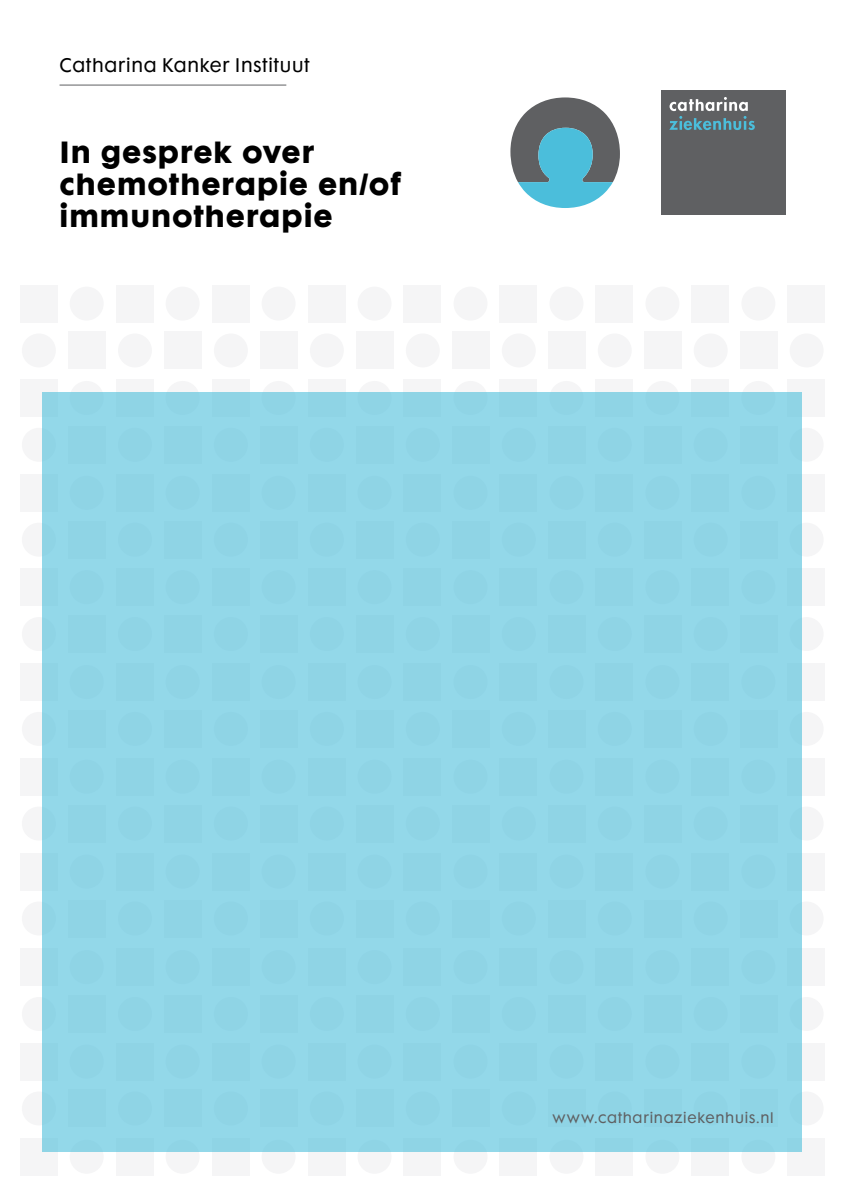
<style>
.page{position:relative;width:842px;height:1191px;background:#fff}
.page>*{position:absolute;margin:0;border:0;box-sizing:border-box;transform-origin:0 0}
.t1{font:700 28px/32px "Cg Futura Maxi";letter-spacing:.035em;color:#000}
.t2{font:18px "Cg Futura Maxi";letter-spacing:.045em;color:#000}
.t3{font:14px "Cg Futura Maxi";letter-spacing:.055em;color:#5f6062}
</style>
<div class="page">
<div style="left:70px;top:287px;width:34px;height:33px;background:#f5f5f6;border-radius:50%"></div>
<div style="left:116px;top:285px;width:37px;height:37px;background:#f5f5f6"></div>
<div style="left:166px;top:287px;width:34px;height:33px;background:#f5f5f6;border-radius:50%"></div>
<div style="left:212px;top:285px;width:37px;height:37px;background:#f5f5f6"></div>
<div style="left:262px;top:287px;width:34px;height:33px;background:#f5f5f6;border-radius:50%"></div>
<div style="left:308px;top:285px;width:37px;height:37px;background:#f5f5f6"></div>
<div style="left:358px;top:287px;width:33px;height:33px;background:#f5f5f6;border-radius:50%"></div>
<div style="left:404px;top:285px;width:37px;height:37px;background:#f5f5f6"></div>
<div style="left:454px;top:287px;width:33px;height:33px;background:#f5f5f6;border-radius:50%"></div>
<div style="left:500px;top:285px;width:37px;height:37px;background:#f5f5f6"></div>
<div style="left:549px;top:287px;width:34px;height:33px;background:#f5f5f6;border-radius:50%"></div>
<div style="left:596px;top:285px;width:37px;height:37px;background:#f5f5f6"></div>
<div style="left:645px;top:287px;width:34px;height:33px;background:#f5f5f6;border-radius:50%"></div>
<div style="left:692px;top:285px;width:37px;height:37px;background:#f5f5f6"></div>
<div style="left:741px;top:287px;width:34px;height:33px;background:#f5f5f6;border-radius:50%"></div>
<div style="left:788px;top:285px;width:37px;height:37px;background:#f5f5f6"></div>
<div style="left:20px;top:285px;width:37px;height:37px;background:#f5f5f6"></div>
<div style="left:118px;top:333px;width:34px;height:34px;background:#f5f5f6;border-radius:50%"></div>
<div style="left:164px;top:332px;width:38px;height:37px;background:#f5f5f6"></div>
<div style="left:214px;top:333px;width:34px;height:34px;background:#f5f5f6;border-radius:50%"></div>
<div style="left:260px;top:332px;width:37px;height:37px;background:#f5f5f6"></div>
<div style="left:310px;top:333px;width:34px;height:34px;background:#f5f5f6;border-radius:50%"></div>
<div style="left:356px;top:332px;width:37px;height:37px;background:#f5f5f6"></div>
<div style="left:406px;top:333px;width:34px;height:34px;background:#f5f5f6;border-radius:50%"></div>
<div style="left:452px;top:332px;width:37px;height:37px;background:#f5f5f6"></div>
<div style="left:502px;top:333px;width:34px;height:34px;background:#f5f5f6;border-radius:50%"></div>
<div style="left:548px;top:332px;width:37px;height:37px;background:#f5f5f6"></div>
<div style="left:598px;top:333px;width:34px;height:34px;background:#f5f5f6;border-radius:50%"></div>
<div style="left:644px;top:332px;width:37px;height:37px;background:#f5f5f6"></div>
<div style="left:694px;top:333px;width:34px;height:34px;background:#f5f5f6;border-radius:50%"></div>
<div style="left:740px;top:332px;width:37px;height:37px;background:#f5f5f6"></div>
<div style="left:790px;top:333px;width:34px;height:34px;background:#f5f5f6;border-radius:50%"></div>
<div style="left:22px;top:333px;width:34px;height:34px;background:#f5f5f6;border-radius:50%"></div>
<div style="left:68px;top:332px;width:37px;height:37px;background:#f5f5f6"></div>
<div style="left:70px;top:381px;width:34px;height:34px;background:#f5f5f6;border-radius:50%"></div>
<div style="left:116px;top:379px;width:37px;height:37px;background:#f5f5f6"></div>
<div style="left:166px;top:381px;width:34px;height:34px;background:#f5f5f6;border-radius:50%"></div>
<div style="left:212px;top:379px;width:37px;height:37px;background:#f5f5f6"></div>
<div style="left:262px;top:381px;width:34px;height:34px;background:#f5f5f6;border-radius:50%"></div>
<div style="left:308px;top:379px;width:37px;height:37px;background:#f5f5f6"></div>
<div style="left:358px;top:381px;width:33px;height:34px;background:#f5f5f6;border-radius:50%"></div>
<div style="left:404px;top:379px;width:37px;height:37px;background:#f5f5f6"></div>
<div style="left:454px;top:381px;width:33px;height:34px;background:#f5f5f6;border-radius:50%"></div>
<div style="left:500px;top:379px;width:37px;height:37px;background:#f5f5f6"></div>
<div style="left:549px;top:381px;width:34px;height:34px;background:#f5f5f6;border-radius:50%"></div>
<div style="left:596px;top:379px;width:37px;height:37px;background:#f5f5f6"></div>
<div style="left:645px;top:381px;width:34px;height:34px;background:#f5f5f6;border-radius:50%"></div>
<div style="left:692px;top:379px;width:37px;height:37px;background:#f5f5f6"></div>
<div style="left:741px;top:381px;width:34px;height:34px;background:#f5f5f6;border-radius:50%"></div>
<div style="left:788px;top:379px;width:37px;height:37px;background:#f5f5f6"></div>
<div style="left:20px;top:379px;width:37px;height:37px;background:#f5f5f6"></div>
<div style="left:790px;top:428px;width:34px;height:34px;background:#f5f5f6;border-radius:50%"></div>
<div style="left:22px;top:428px;width:34px;height:34px;background:#f5f5f6;border-radius:50%"></div>
<div style="left:788px;top:474px;width:37px;height:37px;background:#f5f5f6"></div>
<div style="left:20px;top:474px;width:37px;height:37px;background:#f5f5f6"></div>
<div style="left:790px;top:523px;width:34px;height:33px;background:#f5f5f6;border-radius:50%"></div>
<div style="left:22px;top:523px;width:34px;height:33px;background:#f5f5f6;border-radius:50%"></div>
<div style="left:788px;top:568px;width:37px;height:38px;background:#f5f5f6"></div>
<div style="left:20px;top:568px;width:37px;height:38px;background:#f5f5f6"></div>
<div style="left:790px;top:617px;width:34px;height:34px;background:#f5f5f6;border-radius:50%"></div>
<div style="left:22px;top:617px;width:34px;height:34px;background:#f5f5f6;border-radius:50%"></div>
<div style="left:788px;top:663px;width:37px;height:37px;background:#f5f5f6"></div>
<div style="left:20px;top:663px;width:37px;height:37px;background:#f5f5f6"></div>
<div style="left:790px;top:712px;width:34px;height:34px;background:#f5f5f6;border-radius:50%"></div>
<div style="left:22px;top:712px;width:34px;height:34px;background:#f5f5f6;border-radius:50%"></div>
<div style="left:788px;top:758px;width:37px;height:37px;background:#f5f5f6"></div>
<div style="left:20px;top:758px;width:37px;height:37px;background:#f5f5f6"></div>
<div style="left:790px;top:806px;width:34px;height:34px;background:#f5f5f6;border-radius:50%"></div>
<div style="left:22px;top:806px;width:34px;height:34px;background:#f5f5f6;border-radius:50%"></div>
<div style="left:788px;top:853px;width:37px;height:37px;background:#f5f5f6"></div>
<div style="left:20px;top:853px;width:37px;height:37px;background:#f5f5f6"></div>
<div style="left:790px;top:901px;width:34px;height:34px;background:#f5f5f6;border-radius:50%"></div>
<div style="left:22px;top:901px;width:34px;height:34px;background:#f5f5f6;border-radius:50%"></div>
<div style="left:788px;top:948px;width:37px;height:37px;background:#f5f5f6"></div>
<div style="left:20px;top:948px;width:37px;height:37px;background:#f5f5f6"></div>
<div style="left:790px;top:997px;width:34px;height:34px;background:#f5f5f6;border-radius:50%"></div>
<div style="left:22px;top:997px;width:34px;height:34px;background:#f5f5f6;border-radius:50%"></div>
<div style="left:788px;top:1043px;width:37px;height:37px;background:#f5f5f6"></div>
<div style="left:20px;top:1043px;width:37px;height:37px;background:#f5f5f6"></div>
<div style="left:790px;top:1091px;width:34px;height:34px;background:#f5f5f6;border-radius:50%"></div>
<div style="left:22px;top:1091px;width:34px;height:34px;background:#f5f5f6;border-radius:50%"></div>
<div style="left:70px;top:1139px;width:34px;height:34px;background:#f5f5f6;border-radius:50%"></div>
<div style="left:116px;top:1138px;width:37px;height:37px;background:#f5f5f6"></div>
<div style="left:166px;top:1139px;width:34px;height:34px;background:#f5f5f6;border-radius:50%"></div>
<div style="left:212px;top:1138px;width:37px;height:37px;background:#f5f5f6"></div>
<div style="left:262px;top:1139px;width:34px;height:34px;background:#f5f5f6;border-radius:50%"></div>
<div style="left:308px;top:1138px;width:37px;height:37px;background:#f5f5f6"></div>
<div style="left:358px;top:1139px;width:33px;height:34px;background:#f5f5f6;border-radius:50%"></div>
<div style="left:404px;top:1138px;width:37px;height:37px;background:#f5f5f6"></div>
<div style="left:454px;top:1139px;width:33px;height:34px;background:#f5f5f6;border-radius:50%"></div>
<div style="left:500px;top:1138px;width:37px;height:37px;background:#f5f5f6"></div>
<div style="left:549px;top:1139px;width:34px;height:34px;background:#f5f5f6;border-radius:50%"></div>
<div style="left:596px;top:1138px;width:37px;height:37px;background:#f5f5f6"></div>
<div style="left:645px;top:1139px;width:34px;height:34px;background:#f5f5f6;border-radius:50%"></div>
<div style="left:692px;top:1138px;width:37px;height:37px;background:#f5f5f6"></div>
<div style="left:741px;top:1139px;width:34px;height:34px;background:#f5f5f6;border-radius:50%"></div>
<div style="left:788px;top:1138px;width:37px;height:37px;background:#f5f5f6"></div>
<div style="left:20px;top:1138px;width:37px;height:37px;background:#f5f5f6"></div>
<div style="left:43px;top:392px;width:759px;height:760px;background:#8fd4e5"></div>
<hr style="left:60px;top:85px;width:226px;height:1px;background:#5f6062">
<svg style="left:510px;top:97px;width:110px;height:111px"></svg>
<div style="left:661px;top:90px;width:124px;height:125px;background:#5f6062"></div>
<svg style="left:669px;top:97px;width:86px;height:33px"></svg>
<p class="t2" style="left:60px;top:54px;width:252px">Catharina Kanker Instituut</p>
<p class="t1" style="left:60px;top:137px;width:343px">In gesprek over chemotherapie en/of immunotherapie</p>
<p class="t3" style="left:552px;top:1109px;width:223px">www.catharinaziekenhuis.nl</p>
</div>
